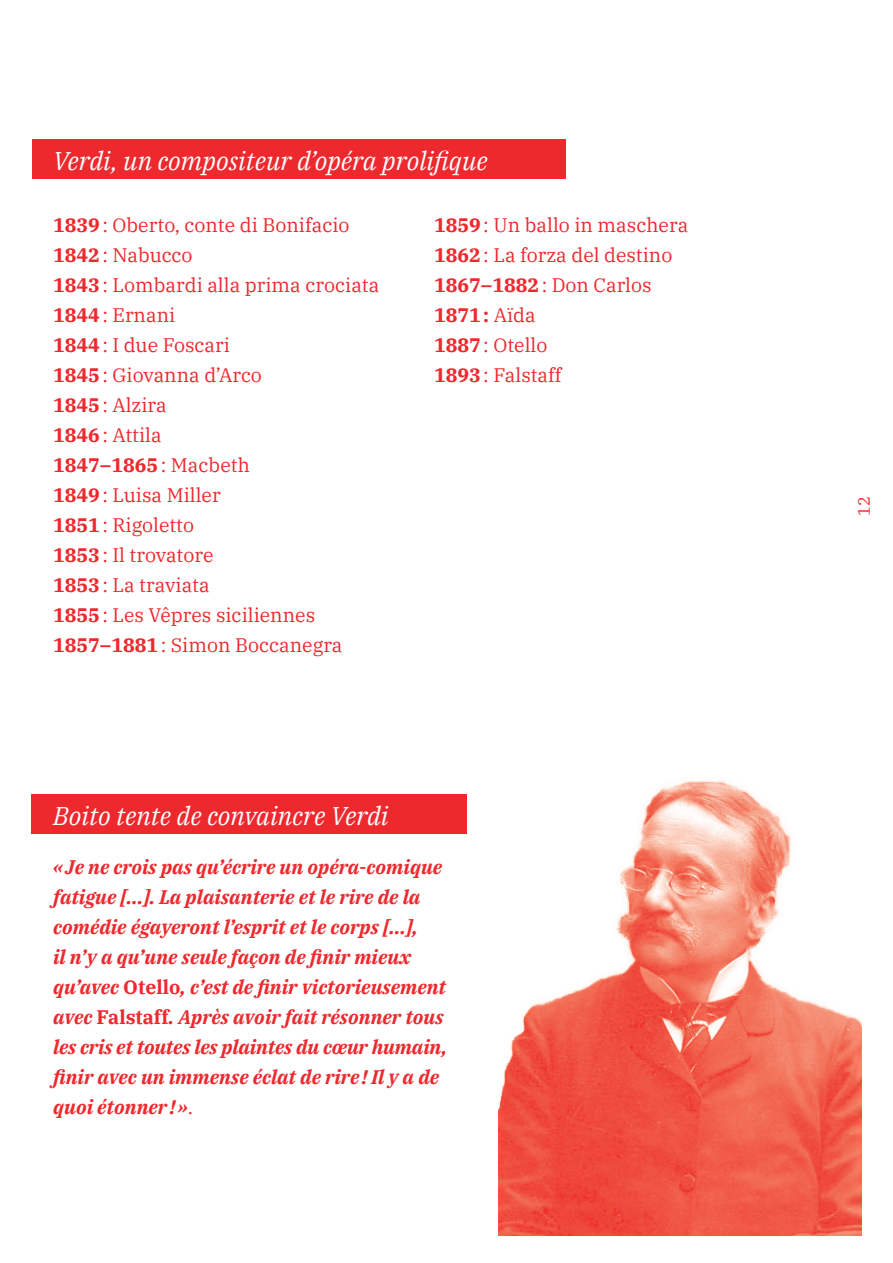
<style>
.page{position:relative;width:893px;height:1263px;background:#fff}
.page>*{position:absolute;margin:0;border:0;box-sizing:border-box;transform-origin:0 0}
.Biographie___texte_c{font:italic 25.5px "IBM Plex Serif";color:#fff}
.Biographie___texte_c-2{font:19.5px "IBM Plex Serif";color:#ee292e}
.Biographie___texte_c-3{font:italic 700 19.5px/30px "IBM Plex Serif";color:#ee292e}
.Biographie___texte_c-4{font:700 19.5px "IBM Plex Serif";color:#ee292e}
.t1{font:16.5px "IBM Plex Serif";color:#ee292e}
.s1{font-weight:700}
.s2{font-weight:400}
.s3{font-style:normal}
.s4{font-weight:400;font-style:normal}
</style>
<div class="page">
<div style="left:32px;top:139px;width:533px;height:40px;background:#ee292e"></div>
<div style="left:31px;top:794px;width:435px;height:39px;background:#ee292e"></div>
<img style="left:498px;top:780px;width:364px;height:455px">
<p class="Biographie___texte_c" style="left:53px;top:142px;width:436px">Verdi, un compositeur d’opéra prolifique</p>
<p class="Biographie___texte_c-2" style="left:53px;top:210px;width:298px"><span class="s1">1839</span>: Oberto, conte di Bonifacio</p>
<p class="Biographie___texte_c-2" style="left:53px;top:240px;width:141px"><span class="s1">1842</span>: Nabucco</p>
<p class="Biographie___texte_c-2" style="left:53px;top:270px;width:328px"><span class="s1">1843</span>: Lombardi alla prima crociata</p>
<p class="Biographie___texte_c-2" style="left:53px;top:300px;width:124px"><span class="s1">1844</span>: Ernani</p>
<p class="Biographie___texte_c-2" style="left:53px;top:330px;width:178px"><span class="s1">1844</span>: I due Foscari</p>
<p class="Biographie___texte_c-2" style="left:53px;top:360px;width:210px"><span class="s1">1845</span>: Giovanna d’Arco</p>
<p class="Biographie___texte_c-2" style="left:53px;top:390px;width:115px"><span class="s1">1845</span>: Alzira</p>
<p class="Biographie___texte_c-2" style="left:53px;top:420px;width:110px"><span class="s1">1846</span>: Attila</p>
<p class="Biographie___texte_c-4" style="left:53px;top:449px;width:198px">1847–1865<span class="s2">: Macbeth</span></p>
<p class="Biographie___texte_c-2" style="left:53px;top:480px;width:169px"><span class="s1">1849</span>: Luisa Miller</p>
<p class="Biographie___texte_c-2" style="left:53px;top:510px;width:142px"><span class="s1">1851</span>: Rigoletto</p>
<p class="Biographie___texte_c-2" style="left:53px;top:540px;width:162px"><span class="s1">1853</span>: Il trovatore</p>
<p class="Biographie___texte_c-2" style="left:53px;top:570px;width:158px"><span class="s1">1853</span>: La traviata</p>
<p class="Biographie___texte_c-2" style="left:53px;top:600px;width:264px"><span class="s1">1855</span>: Les Vêpres siciliennes</p>
<p class="Biographie___texte_c-2" style="left:53px;top:630px;width:291px"><span class="s1">1857–1881</span>: Simon Boccanegra</p>
<p class="Biographie___texte_c-2" style="left:434px;top:210px;width:256px"><span class="s1">1859</span>: Un ballo in maschera</p>
<p class="Biographie___texte_c-2" style="left:434px;top:240px;width:240px"><span class="s1">1862</span>: La forza del destino</p>
<p class="Biographie___texte_c-2" style="left:434px;top:270px;width:219px"><span class="s1">1867–1882</span>: Don Carlos</p>
<p class="Biographie___texte_c-4" style="left:434px;top:299px;width:103px">1871: <span class="s2">Aïda</span></p>
<p class="Biographie___texte_c-2" style="left:434px;top:330px;width:115px"><span class="s1">1887</span>: Otello</p>
<p class="Biographie___texte_c-2" style="left:434px;top:360px;width:129px"><span class="s1">1893</span>: Falstaff</p>
<p class="Biographie___texte_c" style="left:53px;top:796px;width:337px">Boito tente de convaincre Verdi</p>
<p class="Biographie___texte_c-3" style="left:53px;top:851px;width:395px">«Je ne crois pas qu’écrire un opéra-comique fatigue […]. La plaisanterie et le rire de la comédie égayeront l’esprit et le corps […],<br>il n’y a qu’une seule façon de finir mieux qu’avec <span class="s3">Otello</span>, c’est de finir victorieusement avec <span class="s3">Falstaff</span>. Après avoir fait résonner tous les cris et toutes les plaintes du cœur humain, finir avec un immense éclat de rire ! Il y a de quoi étonner !»<span class="s4">.</span></p>
<p class="t1" style="left:851px;top:515px;width:21px;rotate:-90deg">12</p>
</div>
